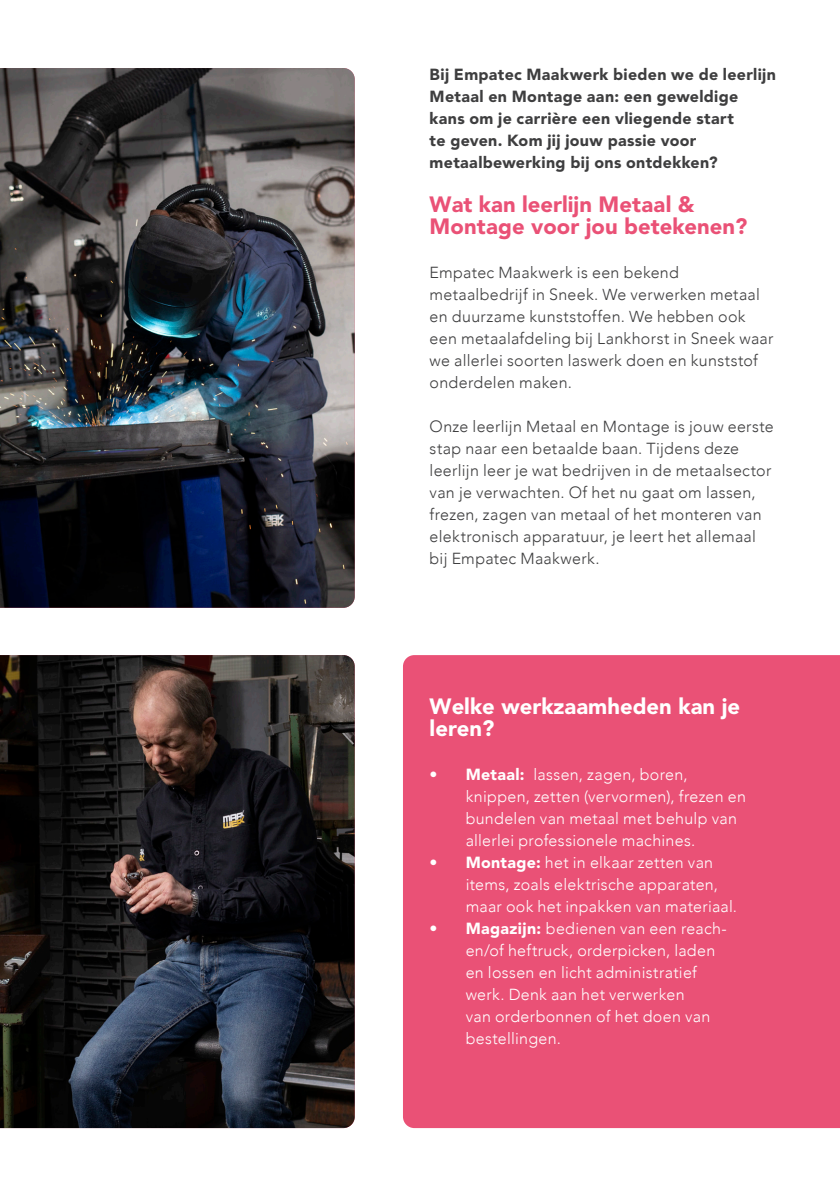
<style>
.page{position:relative;width:840px;height:1191px;background:#fff}
.page>*{position:absolute;margin:0;border:0;box-sizing:border-box;transform-origin:0 0}
.t1{font:900 22px/22px "Avenir";color:#ea5176}
.t2{font:900 22px/22px "Avenir";color:#fff}
.t3{font:300 16px/22px "Avenir";letter-spacing:.02em;color:#3e3e3f}
.t4{font:300 16px/22px "Avenir";letter-spacing:.02em;color:#fff}
.t5{font:900 16px/22px "Avenir";letter-spacing:.02em;color:#3e3e3f}
.s1{font-weight:900}
</style>
<div class="page">
<div style="left:403px;top:655px;width:436px;height:473px;background:#ea5176"></div>
<img style="left:0;top:655px;width:354px;height:473px">
<img style="left:0;top:68px;width:354px;height:540px">
<p class="t5" style="left:429px;top:63px;width:347px">Bij Empatec Maakwerk bieden we de leerlijn Metaal en Montage aan: een geweldige kans om je carrière een vliegende start<br>te geven. Kom jij jouw passie voor metaalbewerking bij ons ontdekken?</p>
<p class="t1" style="left:429px;top:193px;width:319px">Wat kan leerlijn Metaal &amp;<br>Montage voor jou betekenen?</p>
<p class="t3" style="left:429px;top:262px;width:345px">Empatec Maakwerk is een bekend metaalbedrijf in Sneek. We verwerken metaal en duurzame kunststoffen. We hebben ook een metaalafdeling bij Lankhorst in Sneek waar we allerlei soorten laswerk doen en kunststof onderdelen maken.</p>
<p class="t3" style="left:429px;top:416px;width:345px">Onze leerlijn Metaal en Montage is jouw eerste stap naar een betaalde baan. Tijdens deze leerlijn leer je wat bedrijven in de metaalsector van je verwachten. Of het nu gaat om lassen, frezen, zagen van metaal of het monteren van elektronisch apparatuur, je leert het allemaal bij Empatec Maakwerk.</p>
<p class="t2" style="left:429px;top:695px;width:312px">Welke werkzaamheden kan je leren?</p>
<p class="t4" style="left:465px;top:763px;width:282px;text-indent:-36px"><span class="s1">• Metaal:</span> lassen, zagen, boren, knippen, zetten (vervormen), frezen en bundelen van metaal met behulp van allerlei professionele machines.</p>
<p class="t4" style="left:465px;top:851px;width:273px;text-indent:-36px"><span class="s1">• Montage:</span> het in elkaar zetten van items, zoals elektrische apparaten, maar ook het inpakken van materiaal.</p>
<p class="t4" style="left:465px;top:917px;width:263px;text-indent:-36px"><span class="s1">• Magazijn:</span> bedienen van een reach&shy;en/of heftruck, orderpicken, laden en lossen en licht administratief werk. Denk aan het verwerken<br>van orderbonnen of het doen van bestellingen.</p>
</div>
